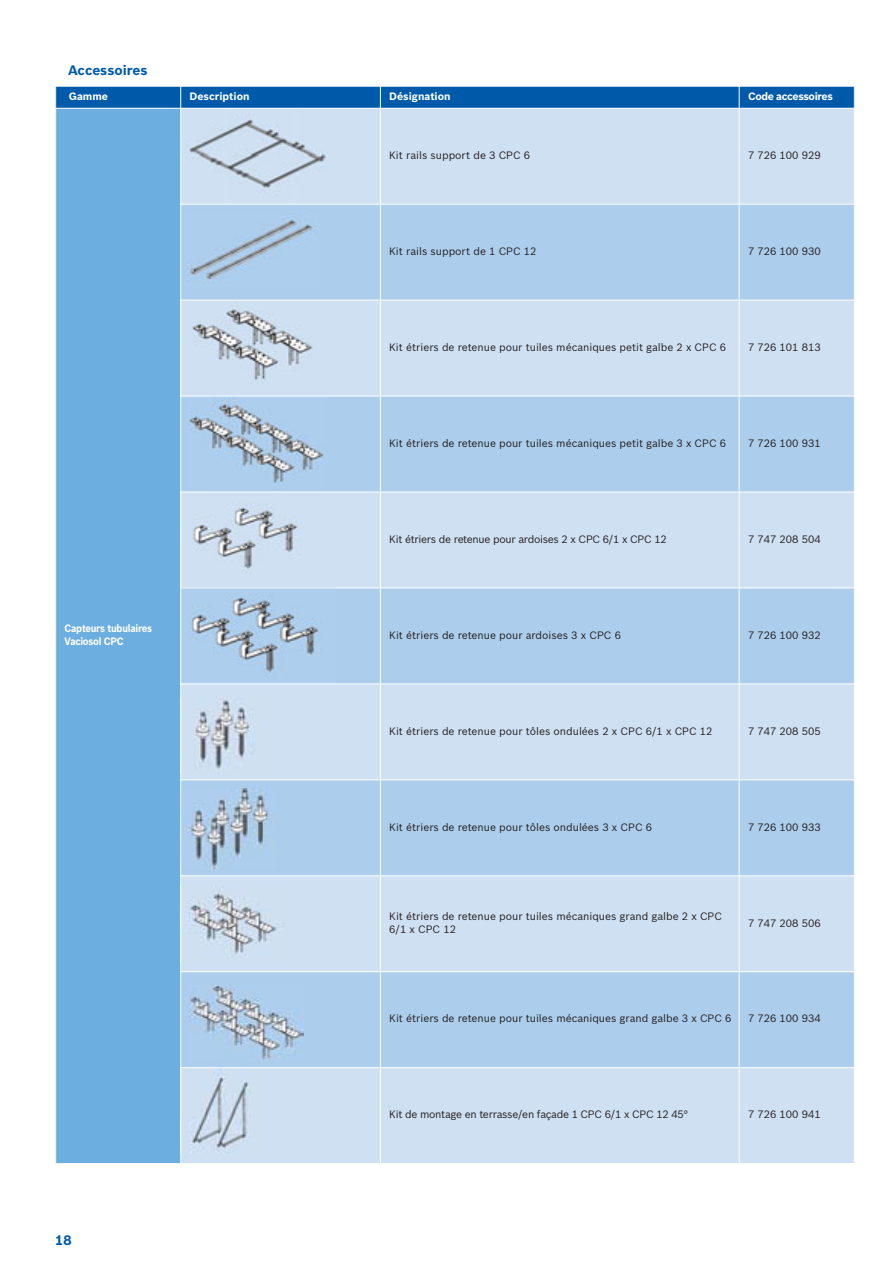
<style>
.page{position:relative;width:893px;height:1265px;background:#fff}
.page>*{position:absolute;margin:0;border:0;box-sizing:border-box;transform-origin:0 0}
.t1{font:700 13.5px "Bosch Sans";color:#005aaa}
.t2{font:10.5px/13.5px "Bosch Sans";color:#231f20}
.t3{font:10.5px "Bosch Sans";letter-spacing:-.025em;color:#231f20}
.t4{font:700 10.5px/13.5px "Bosch Sans";letter-spacing:-.025em;color:#fff;scale:.9 1}
.t5{font:700 10.5px "Bosch Sans";color:#fff}
.t6{font:700 10.5px "Bosch Sans";letter-spacing:-.025em;color:#fff}
</style>
<div class="page">
<div style="left:55px;top:86px;width:126px;height:22px;background:#005aaa"></div>
<div style="left:181px;top:86px;width:199px;height:22px;background:#005aaa"></div>
<div style="left:380px;top:86px;width:359px;height:22px;background:#005aaa"></div>
<div style="left:739px;top:86px;width:116px;height:22px;background:#005aaa"></div>
<div style="left:55px;top:108px;width:126px;height:1055px;background:#6caedf"></div>
<div style="left:181px;top:108px;width:199px;height:96px;background:#cfe0f3"></div>
<img style="left:184px;top:119px;width:144px;height:85px">
<div style="left:380px;top:108px;width:359px;height:96px;background:#cfe0f3"></div>
<div style="left:739px;top:108px;width:116px;height:96px;background:#cfe0f3"></div>
<div style="left:181px;top:204px;width:199px;height:96px;background:#accdec"></div>
<img style="left:185px;top:219px;width:132px;height:61px">
<div style="left:380px;top:204px;width:359px;height:96px;background:#accdec"></div>
<div style="left:739px;top:204px;width:116px;height:96px;background:#accdec"></div>
<div style="left:181px;top:300px;width:199px;height:96px;background:#cfe0f3"></div>
<img style="left:181px;top:309px;width:150px;height:87px">
<div style="left:380px;top:300px;width:359px;height:96px;background:#cfe0f3"></div>
<div style="left:739px;top:300px;width:116px;height:96px;background:#cfe0f3"></div>
<div style="left:181px;top:396px;width:199px;height:96px;background:#accdec"></div>
<img style="left:189px;top:403px;width:135px;height:80px">
<div style="left:380px;top:396px;width:359px;height:96px;background:#accdec"></div>
<div style="left:739px;top:396px;width:116px;height:96px;background:#accdec"></div>
<div style="left:181px;top:492px;width:199px;height:96px;background:#cfe0f3"></div>
<img style="left:181px;top:492px;width:143px;height:77px">
<div style="left:380px;top:492px;width:359px;height:96px;background:#cfe0f3"></div>
<div style="left:739px;top:492px;width:116px;height:96px;background:#cfe0f3"></div>
<div style="left:181px;top:588px;width:199px;height:96px;background:#accdec"></div>
<img style="left:181px;top:588px;width:154px;height:95px">
<div style="left:380px;top:588px;width:359px;height:96px;background:#accdec"></div>
<div style="left:739px;top:588px;width:116px;height:96px;background:#accdec"></div>
<div style="left:181px;top:684px;width:199px;height:95px;background:#cfe0f3"></div>
<img style="left:194px;top:699px;width:59px;height:70px">
<div style="left:380px;top:684px;width:359px;height:95px;background:#cfe0f3"></div>
<div style="left:739px;top:684px;width:116px;height:95px;background:#cfe0f3"></div>
<div style="left:181px;top:779px;width:199px;height:96px;background:#accdec"></div>
<img style="left:183px;top:788px;width:86px;height:80px">
<div style="left:380px;top:779px;width:359px;height:96px;background:#accdec"></div>
<div style="left:739px;top:779px;width:116px;height:96px;background:#accdec"></div>
<div style="left:181px;top:875px;width:199px;height:96px;background:#cfe0f3"></div>
<img style="left:189px;top:890px;width:88px;height:67px">
<div style="left:380px;top:875px;width:359px;height:96px;background:#cfe0f3"></div>
<div style="left:739px;top:875px;width:116px;height:96px;background:#cfe0f3"></div>
<div style="left:181px;top:971px;width:199px;height:96px;background:#accdec"></div>
<img style="left:189px;top:985px;width:114px;height:75px">
<div style="left:380px;top:971px;width:359px;height:96px;background:#accdec"></div>
<div style="left:739px;top:971px;width:116px;height:96px;background:#accdec"></div>
<div style="left:181px;top:1067px;width:199px;height:96px;background:#cfe0f3"></div>
<img style="left:191px;top:1069px;width:59px;height:82px">
<div style="left:380px;top:1067px;width:359px;height:96px;background:#cfe0f3"></div>
<div style="left:739px;top:1067px;width:116px;height:96px;background:#cfe0f3"></div>
<hr style="left:55px;top:86px;width:1px;height:1077px;background:#fff">
<hr style="left:180px;top:86px;width:1px;height:1077px;background:#fff">
<hr style="left:380px;top:86px;width:1px;height:1077px;background:#fff">
<hr style="left:739px;top:86px;width:1px;height:1077px;background:#fff">
<hr style="left:854px;top:86px;width:1px;height:1077px;background:#fff">
<hr style="left:55px;top:86px;width:800px;height:1px;background:#fff">
<hr style="left:55px;top:108px;width:800px;height:1px;background:#fff">
<hr style="left:180px;top:204px;width:675px;height:1px;background:#fff">
<hr style="left:180px;top:300px;width:675px;height:1px;background:#fff">
<hr style="left:180px;top:396px;width:675px;height:1px;background:#fff">
<hr style="left:180px;top:491px;width:675px;height:1px;background:#fff">
<hr style="left:180px;top:587px;width:675px;height:1px;background:#fff">
<hr style="left:180px;top:683px;width:675px;height:1px;background:#fff">
<hr style="left:180px;top:779px;width:675px;height:1px;background:#fff">
<hr style="left:180px;top:875px;width:675px;height:1px;background:#fff">
<hr style="left:180px;top:971px;width:675px;height:1px;background:#fff">
<hr style="left:180px;top:1067px;width:675px;height:1px;background:#fff">
<p class="t1" style="left:68px;top:64px;width:81px">Accessoires</p>
<p class="t6" style="left:69px;top:92px;width:41px">Gamme</p>
<p class="t5" style="left:190px;top:92px;width:62px">Description</p>
<p class="t5" style="left:389px;top:92px;width:63px">Désignation</p>
<p class="t6" style="left:748px;top:92px;width:86px">Code accessoires</p>
<p class="t2" style="left:389px;top:149px;width:142px">Kit rails support de 3 CPC 6</p>
<p class="t2" style="left:748px;top:149px;width:74px">7 726 100 929</p>
<p class="t2" style="left:389px;top:245px;width:149px">Kit rails support de 1 CPC 12</p>
<p class="t2" style="left:748px;top:245px;width:74px">7 726 100 930</p>
<p class="t2" style="left:389px;top:341px;width:338px">Kit étriers de retenue pour tuiles mécaniques petit galbe 2 x CPC 6</p>
<p class="t2" style="left:748px;top:341px;width:74px">7 726 101 813</p>
<p class="t2" style="left:389px;top:437px;width:338px">Kit étriers de retenue pour tuiles mécaniques petit galbe 3 x CPC 6</p>
<p class="t2" style="left:748px;top:437px;width:74px">7 726 100 931</p>
<p class="t4" style="left:65px;top:622px;width:99px">Capteurs tubulaires<br>Vaciosol CPC</p>
<p class="t1" style="left:55px;top:1234px;width:18px">18</p>
<p class="t3" style="left:389px;top:534px;width:279px">Kit étriers de retenue pour ardoises 2 x CPC 6/1 x CPC 12</p>
<p class="t2" style="left:748px;top:533px;width:74px">7 747 208 504</p>
<p class="t2" style="left:389px;top:628px;width:233px">Kit étriers de retenue pour ardoises 3 x CPC 6</p>
<p class="t2" style="left:748px;top:628px;width:74px">7 726 100 932</p>
<p class="t2" style="left:389px;top:724px;width:325px">Kit étriers de retenue pour tôles ondulées 2 x CPC 6/1 x CPC 12</p>
<p class="t2" style="left:748px;top:724px;width:74px">7 747 208 505</p>
<p class="t2" style="left:389px;top:820px;width:264px">Kit étriers de retenue pour tôles ondulées 3 x CPC 6</p>
<p class="t2" style="left:748px;top:820px;width:74px">7 726 100 933</p>
<p class="t2" style="left:389px;top:909px;width:334px">Kit étriers de retenue pour tuiles mécaniques grand galbe 2 x CPC<br>6/1 x CPC 12</p>
<p class="t2" style="left:748px;top:916px;width:74px">7 747 208 506</p>
<p class="t2" style="left:389px;top:1012px;width:344px">Kit étriers de retenue pour tuiles mécaniques grand galbe 3 x CPC 6</p>
<p class="t2" style="left:748px;top:1012px;width:74px">7 726 100 934</p>
<p class="t3" style="left:389px;top:1109px;width:300px">Kit de montage en terrasse/en façade 1 CPC 6/1 x CPC 12 45°</p>
<p class="t2" style="left:748px;top:1108px;width:74px">7 726 100 941</p>
</div>
